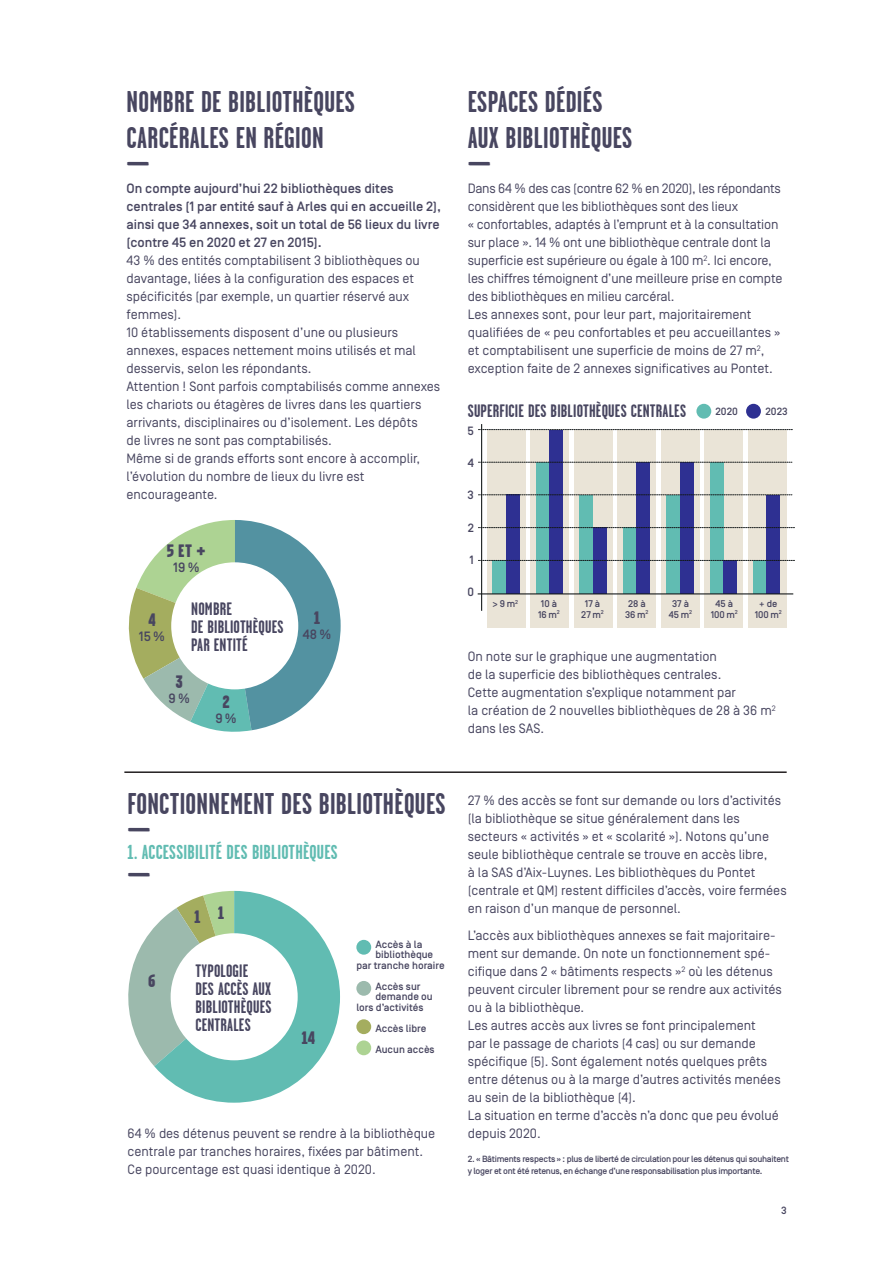
<style>
.page{position:relative;width:893px;height:1263px;background:#fff}
.page>*{position:absolute;margin:0;border:0;box-sizing:border-box;transform-origin:0 0}
.t1{font:700 45px "Garage Gothic";color:#484660}
.t2{font:700 30px/36px "Garage Gothic";letter-spacing:.01em;color:#484660}
.t3{font:700 20.25px "Garage Gothic";letter-spacing:.01em;color:#61bcb2}
.t4{font:700 18px/18px "Garage Gothic";letter-spacing:.01em;color:#484660}
.t5{font:900 18px "Garage Gothic";color:#484660}
.t6{font:13.5px/18px "Simplon BP Regular";color:#484660}
.t7{font:500 13.5px/18px "Simplon BP";color:#484660}
.t8{font:500 12px "Simplon BP";color:#484660}
.t9{font:500 10.5px/21px "Simplon BP";color:#484660}
.t10{font:500 9.75px/10.5px "Simplon BP";color:#484660;text-align:center}
.t11{font:500 9px/12px "Simplon BP";letter-spacing:-.03em;color:#484660}
.s1{font-size:36px}
</style>
<div class="page">
<svg style="left:128px;top:520px;width:213px;height:212px"></svg>
<div style="left:171px;top:562px;width:127px;height:127px;background:#fff;border-radius:50%"></div>
<div style="left:748px;top:430px;width:38px;height:197px;background:#eae4d7"></div>
<div style="left:704px;top:430px;width:39px;height:197px;background:#eae4d7"></div>
<div style="left:487px;top:430px;width:39px;height:197px;background:#eae4d7"></div>
<div style="left:531px;top:430px;width:38px;height:197px;background:#eae4d7"></div>
<div style="left:574px;top:430px;width:39px;height:197px;background:#eae4d7"></div>
<div style="left:618px;top:430px;width:38px;height:197px;background:#eae4d7"></div>
<div style="left:661px;top:430px;width:38px;height:197px;background:#eae4d7"></div>
<hr style="left:481px;top:424px;width:1px;height:187px;background:#121718">
<div style="left:753px;top:560px;width:14px;height:33px;background:#61bcb2"></div>
<div style="left:710px;top:462px;width:13px;height:131px;background:#61bcb2"></div>
<div style="left:666px;top:495px;width:14px;height:98px;background:#61bcb2"></div>
<div style="left:623px;top:527px;width:14px;height:66px;background:#61bcb2"></div>
<div style="left:636px;top:462px;width:14px;height:131px;background:#2e3092"></div>
<div style="left:680px;top:462px;width:13px;height:131px;background:#2e3092"></div>
<div style="left:723px;top:560px;width:14px;height:33px;background:#2e3092"></div>
<div style="left:766px;top:495px;width:14px;height:98px;background:#2e3092"></div>
<div style="left:579px;top:495px;width:14px;height:98px;background:#61bcb2"></div>
<div style="left:593px;top:527px;width:13px;height:66px;background:#2e3092"></div>
<div style="left:536px;top:462px;width:14px;height:131px;background:#61bcb2"></div>
<div style="left:549px;top:430px;width:14px;height:163px;background:#2e3092"></div>
<div style="left:493px;top:560px;width:13px;height:33px;background:#61bcb2"></div>
<div style="left:507px;top:494px;width:13px;height:99px;background:#2e3092"></div>
<svg style="left:478px;top:494px;width:314px;height:1px"></svg>
<svg style="left:478px;top:462px;width:314px;height:1px"></svg>
<svg style="left:478px;top:429px;width:315px;height:1px"></svg>
<svg style="left:478px;top:560px;width:317px;height:1px"></svg>
<svg style="left:478px;top:527px;width:317px;height:1px"></svg>
<hr style="left:478px;top:593px;width:315px;height:1px;background:#121718">
<div style="left:696px;top:404px;width:15px;height:15px;background:#61bcb2;border-radius:50%"></div>
<div style="left:746px;top:404px;width:15px;height:15px;background:#2e3092;border-radius:50%"></div>
<div style="left:356px;top:940px;width:15px;height:15px;background:#61bcb2;border-radius:50%"></div>
<div style="left:356px;top:981px;width:15px;height:15px;background:#9cbaad;border-radius:50%"></div>
<div style="left:356px;top:1019px;width:15px;height:15px;background:#a4ad5f;border-radius:50%"></div>
<div style="left:356px;top:1040px;width:15px;height:15px;background:#add393;border-radius:50%"></div>
<svg style="left:128px;top:891px;width:212px;height:212px"></svg>
<div style="left:171px;top:933px;width:127px;height:127px;background:#fff;border-radius:50%"></div>
<hr style="left:124px;top:771px;width:663px;height:2px;background:#231f20">
<h2 class="t2" style="left:126px;top:84px;width:230px">NOMBRE DE BIBLIOTHÈQUES<br>CARCÉRALES EN RÉGION</h2>
<h1 class="t1" style="left:126px;top:136px;width:25px">–</h1>
<p class="t7" style="left:126px;top:180px;width:316px">On compte aujourd’hui 22 bibliothèques dites centrales (1 par entité sauf à Arles qui en accueille 2), ainsi que 34 annexes, soit un total de 56 lieux du livre (contre 45 en 2020 et 27 en 2015).</p>
<p class="t6" style="left:126px;top:251px;width:315px">43 % des entités comptabilisent 3 bibliothèques ou davantage, liées à la configuration des espaces et spécificités (par exemple, un quartier réservé aux femmes).<br>10 établissements disposent d’une ou plusieurs annexes, espaces nettement moins utilisés et mal desservis, selon les répondants.<br>Attention ! Sont parfois comptabilisés comme annexes les chariots ou étagères de livres dans les quartiers arrivants, disciplinaires ou d’isolement. Les dépôts<br>de livres ne sont pas comptabilisés.<br>Même si de grands efforts sont encore à accomplir, l’évolution du nombre de lieux du livre est encourageante.</p>
<h3 class="t5" style="left:167px;top:541px;width:40px">5 ET <span class="s1">+</span></h3>
<p class="t7" style="left:173px;top:559px;width:28px">19%</p>
<h3 class="t5" style="left:148px;top:609px;width:9px">4</h3>
<p class="t7" style="left:139px;top:627px;width:28px">15%</p>
<h3 class="t4" style="left:191px;top:599px;width:94px">NOMBRE<br>DE BIBLIOTHÈQUES<br>PAR ENTITÉ</h3>
<h3 class="t5" style="left:176px;top:672px;width:9px">3</h3>
<p class="t7" style="left:169px;top:690px;width:23px">9%</p>
<h3 class="t5" style="left:222px;top:692px;width:9px">2</h3>
<p class="t7" style="left:215px;top:710px;width:23px">9%</p>
<h3 class="t5" style="left:314px;top:607px;width:8px">1</h3>
<p class="t7" style="left:303px;top:625px;width:30px">48%</p>
<h2 class="t2" style="left:128px;top:786px;width:320px">FONCTIONNEMENT DES BIBLIOTHÈQUES</h2>
<h1 class="t1" style="left:128px;top:802px;width:25px">–</h1>
<h3 class="t3" style="left:128px;top:841px;width:212px">1. ACCESSIBILITÉ DES BIBLIOTHÈQUES</h3>
<h1 class="t1" style="left:128px;top:847px;width:25px">–</h1>
<h3 class="t5" style="left:194px;top:907px;width:8px">1</h3>
<h3 class="t5" style="left:218px;top:902px;width:8px">1</h3>
<h3 class="t5" style="left:148px;top:970px;width:9px">6</h3>
<h3 class="t4" style="left:195px;top:962px;width:78px">TYPOLOGIE<br>DES ACCÈS AUX<br>BIBLIOTHÈQUES<br>CENTRALES</h3>
<h3 class="t5" style="left:301px;top:1028px;width:16px">14</h3>
<p class="t9" style="left:375px;top:934px;width:49px">Accès à la</p>
<p class="t9" style="left:375px;top:944px;width:59px">bibliothèque</p>
<p class="t9" style="left:356px;top:955px;width:90px">par tranche horaire</p>
<p class="t9" style="left:375px;top:976px;width:46px">Accès sur</p>
<p class="t9" style="left:375px;top:986px;width:59px">demande ou</p>
<p class="t9" style="left:356px;top:997px;width:69px">lors d’activités</p>
<p class="t9" style="left:375px;top:1018px;width:61px">Accès libre<br>Aucun accès</p>
<p class="t6" style="left:128px;top:1124px;width:309px">64 % des détenus peuvent se rendre à la bibliothèque centrale par tranches horaires, fixées par bâtiment.<br>Ce pourcentage est quasi identique à 2020.</p>
<h2 class="t2" style="left:468px;top:84px;width:166px">ESPACES DÉDIÉS<br>AUX BIBLIOTHÈQUES</h2>
<h1 class="t1" style="left:468px;top:136px;width:25px">–</h1>
<p class="t6" style="left:468px;top:179px;width:316px">Dans 64 % des cas (contre 62 % en 2020), les répondants considèrent que les bibliothèques sont des lieux<br>« confortables, adaptés à l’emprunt et à la consultation sur place ». 14 % ont une bibliothèque centrale dont la superficie est supérieure ou égale à 100 m<sup>2</sup>. Ici encore, les chiffres témoignent d’une meilleure prise en compte des bibliothèques en milieu carcéral.<br>Les annexes sont, pour leur part, majoritairement qualifiées de « peu confortables et peu accueillantes » et comptabilisent une superficie de moins de 27 m<sup>2</sup>, exception faite de 2 annexes significatives au Pontet.</p>
<h3 class="t4" style="left:468px;top:402px;width:220px">SUPERFICIE DES BIBLIOTHÈQUES CENTRALES</h3>
<p class="t8" style="left:468px;top:424px;width:8px">5</p>
<p class="t8" style="left:468px;top:456px;width:8px">4</p>
<p class="t8" style="left:468px;top:488px;width:8px">3</p>
<p class="t8" style="left:468px;top:520px;width:8px">2</p>
<p class="t8" style="left:470px;top:553px;width:6px">1</p>
<p class="t8" style="left:467px;top:585px;width:8px">0</p>
<p class="t9" style="left:715px;top:401px;width:24px">2020</p>
<p class="t9" style="left:765px;top:401px;width:24px">2023</p>
<p class="t10" style="left:492px;top:599px;width:27px">&gt; 9m<sup>2</sup></p>
<p class="t10" style="left:538px;top:599px;width:23px;text-align:left">10 à<br>16 m<sup>2</sup></p>
<p class="t10" style="left:581px;top:599px;width:24px">17 à<br>27 m<sup>2</sup></p>
<p class="t10" style="left:625px;top:599px;width:25px;text-align:left">28 à<br>36 m<sup>2</sup></p>
<p class="t10" style="left:669px;top:599px;width:25px">37 à<br>45 m<sup>2</sup></p>
<p class="t10" style="left:711px;top:599px;width:29px">45 à<br>100 m<sup>2</sup></p>
<p class="t10" style="left:755px;top:599px;width:29px">+ de<br>100 m<sup>2</sup></p>
<p class="t6" style="left:468px;top:647px;width:309px">On note sur le graphique une augmentation<br>de la superficie des bibliothèques centrales.<br>Cette augmentation s’explique notamment par<br>la création de 2 nouvelles bibliothèques de 28 à 36 m<sup>2 </sup>dans les SAS.</p>
<p class="t6" style="left:468px;top:791px;width:320px">27 % des accès se font sur demande ou lors d’activités (la bibliothèque se situe généralement dans les secteurs « activités » et « scolarité »). Notons qu’une seule bibliothèque centrale se trouve en accès libre,<br>à la SAS d’Aix-Luynes. Les bibliothèques du Pontet (centrale et QM) restent difficiles d’accès, voire fermées en raison d’un manque de personnel.</p>
<p class="t6" style="left:468px;top:926px;width:316px">L’accès aux bibliothèques annexes se fait majoritaire&shy;ment sur demande. On note un fonctionnement spé&shy;cifique dans 2 « bâtiments respects »<sup>2</sup> où les détenus peuvent circuler librement pour se rendre aux activités ou à la bibliothèque.<br>Les autres accès aux livres se font principalement<br>par le passage de chariots (4 cas) ou sur demande spécifique (5). Sont également notés quelques prêts entre détenus ou à la marge d’autres activités menées au sein de la bibliothèque (4).<br>La situation en terme d’accès n’a donc que peu évolué depuis 2020.</p>
<p class="t11" style="left:468px;top:1153px;width:323px">2. « Bâtiments respects » : plus de liberté de circulation pour les détenus qui souhaitent y loger et ont été retenus, en échange d’une responsabilisation plus importante.</p>
<p class="t9" style="left:781px;top:1200px;width:7px">3</p>
</div>
